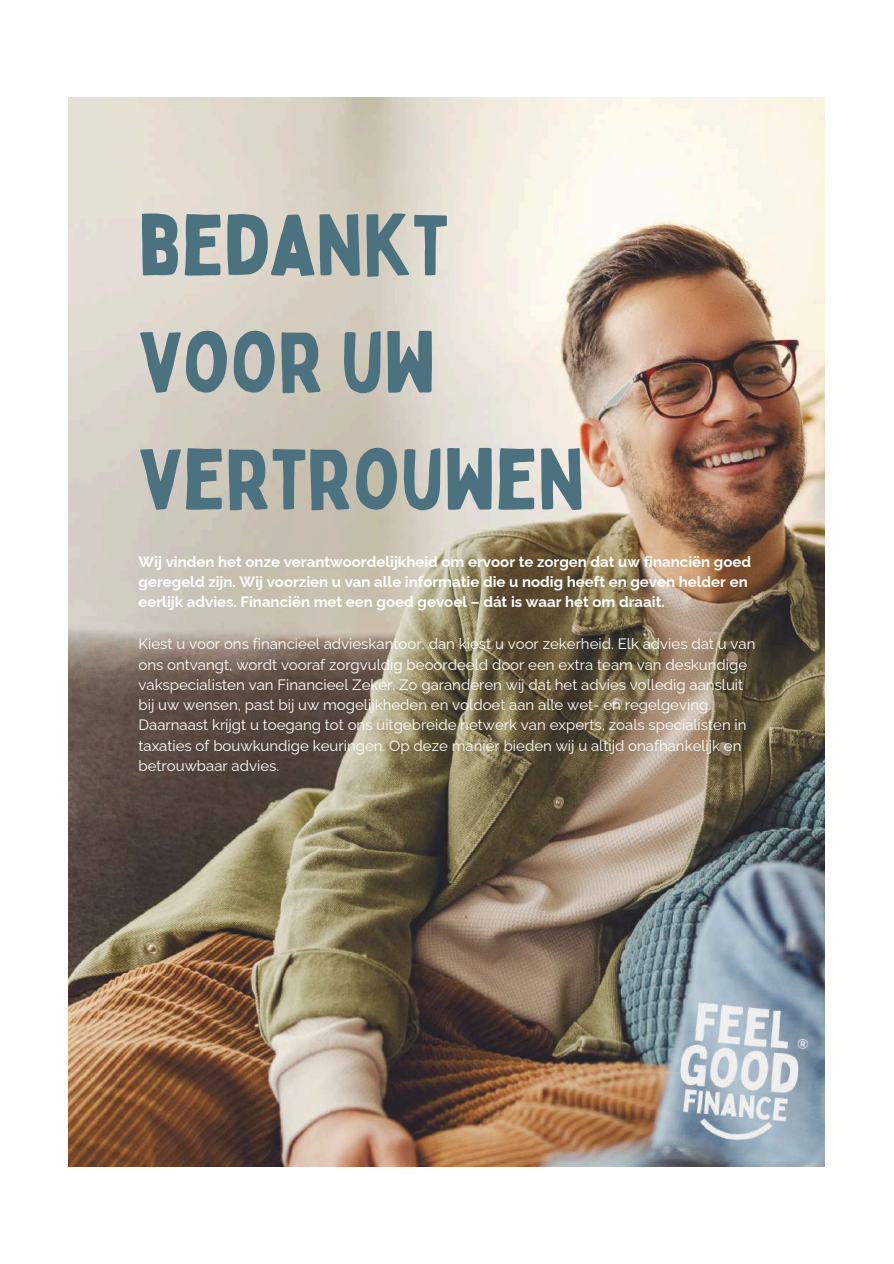
<style>
.page{position:relative;width:894px;height:1264px;background:#fff}
.page>*{position:absolute;margin:0;border:0;box-sizing:border-box;transform-origin:0 0}
.t1{font:84px/117px "Bobby Jones";color:#4c7280}
.t2{font:15px/20.2px "Raleway";color:#fffffe}
.t3{font:700 15px/20.2px "Raleway";color:#fffffe}
</style>
<div class="page">
<img style="left:69px;top:97px;width:755px;height:1069px">
<img style="left:657px;top:989px;width:159px;height:159px">
<h1 class="t1" style="left:138px;top:185px;width:447px">BEDANKT<br>VOOR UW<br>VERTROUWEN</h1>
<p class="t3" style="left:138px;top:551px;width:614px">Wij vinden het onze verantwoordelijkheid om ervoor te zorgen dat uw financiën goed geregeld zijn. Wij voorzien u van alle informatie die u nodig heeft en geven helder en eerlijk advies. Financiën met een goed gevoel – dát is waar het om draait.</p>
<p class="t2" style="left:138px;top:634px;width:618px">Kiest u voor ons financieel advieskantoor, dan kiest u voor zekerheid. Elk advies dat u van ons ontvangt, wordt vooraf zorgvuldig beoordeeld door een extra team van deskundige vakspecialisten van Financieel Zeker. Zo garanderen wij dat het advies volledig aansluit bij uw wensen, past bij uw mogelijkheden en voldoet aan alle wet- en regelgeving.<br>Daarnaast krijgt u toegang tot ons uitgebreide netwerk van experts, zoals specialisten in taxaties of bouwkundige keuringen. Op deze manier bieden wij u altijd onafhankelijk en betrouwbaar advies.</p>
</div>
